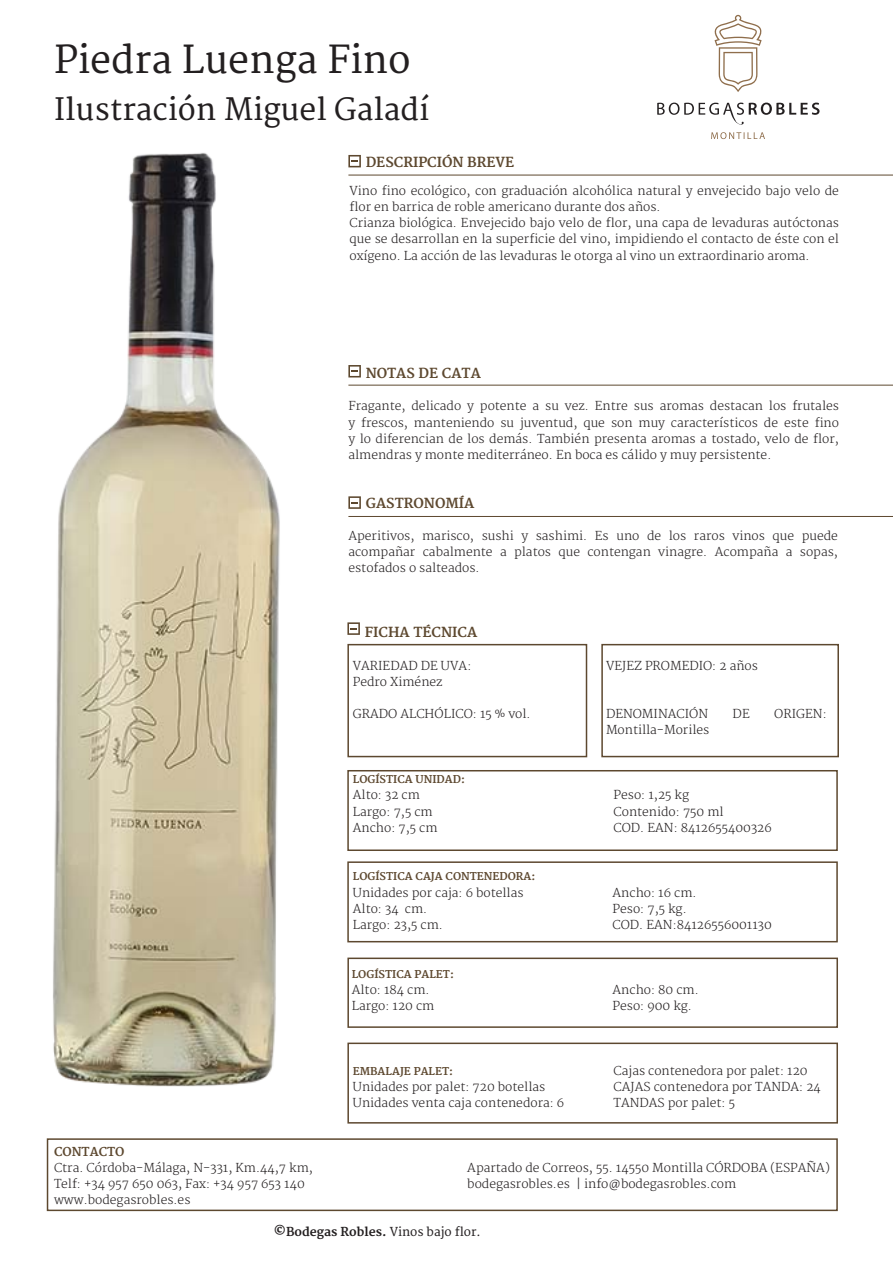
<style>
.page{position:relative;width:893px;height:1263px;background:#fff}
.page>*{position:absolute;margin:0;border:0;box-sizing:border-box;transform-origin:0 0}
.t1{font:37.5px "Merriweather";color:#231f20}
.t2{font:30px "Merriweather";color:#231f20}
.t3{font:700 13.5px "Merriweather";color:#5d482f}
.t4{font:300 12px/16.2px "Merriweather";color:#231f20;text-align:justify}
.t5{font:700 12px "Merriweather";color:#231f20}
.t6{font:700 12px "Merriweather";color:#5d482f}
.t7{font:700 10.5px "Merriweather";color:#5d482f}
.s1{font-weight:400}
</style>
<div class="page">
<hr style="left:348px;top:175px;width:545px;height:1px;background:#5d482f">
<hr style="left:348px;top:385px;width:545px;height:1px;background:#5d482f">
<hr style="left:348px;top:516px;width:545px;height:1px;background:#5d482f">
<div style="left:47px;top:1138px;width:791px;height:73px;border:2px solid #5d482f"></div>
<div style="left:347px;top:644px;width:240px;height:113px;border:2px solid #5d482f"></div>
<div style="left:601px;top:644px;width:238px;height:113px;border:2px solid #5d482f"></div>
<div style="left:347px;top:861px;width:491px;height:81px;border:2px solid #5d482f"></div>
<div style="left:347px;top:1042px;width:491px;height:81px;border:2px solid #5d482f"></div>
<svg style="left:657px;top:103px;width:162px;height:22px"></svg>
<svg style="left:711px;top:132px;width:54px;height:7px"></svg>
<svg style="left:714px;top:15px;width:48px;height:77px"></svg>
<div style="left:347px;top:957px;width:491px;height:71px;border:2px solid #5d482f"></div>
<img style="left:46px;top:153px;width:476px;height:999px">
<div style="left:347px;top:770px;width:491px;height:81px;border:2px solid #5d482f"></div>
<p class="t1" style="left:54px;top:38px;width:358px">Piedra Luenga Fino</p>
<p class="t2" style="left:54px;top:92px;width:377px">Ilustración Miguel Galadí</p>
<p class="t3" style="left:366px;top:155px;width:150px">DESCRIPCIÓN BREVE</p>
<p class="t4" style="left:349px;top:183px;width:491px">Vino fino ecológico, con graduación alcohólica natural y envejecido bajo velo de flor en barrica de roble americano durante dos años.</p>
<p class="t4" style="left:349px;top:215px;width:491px">Crianza biológica. Envejecido bajo velo de flor, una capa de levaduras autóctonas que se desarrollan en la superficie del vino, impidiendo el contacto de éste con el oxígeno. La acción de las levaduras le otorga al vino un extraordinario aroma.</p>
<p class="t3" style="left:366px;top:365px;width:117px">NOTAS DE CATA</p>
<p class="t4" style="left:348px;top:399px;width:492px">Fragante, delicado y potente a su vez. Entre sus aromas destacan los frutales y frescos, manteniendo su juventud, que son muy característicos de este fino y lo diferencian de los demás. También presenta aromas a tostado, velo de flor, almendras y monte mediterráneo. En boca es cálido y muy persistente.</p>
<p class="t3" style="left:366px;top:495px;width:110px">GASTRONOMÍA</p>
<p class="t4" style="left:348px;top:528px;width:491px">Aperitivos, marisco, sushi y sashimi. Es uno de los raros vinos que puede acompañar cabalmente a platos que contengan vinagre. Acompaña a sopas, estofados o salteados.</p>
<p class="t3" style="left:365px;top:625px;width:114px">FICHA TÉCNICA</p>
<p class="t4" style="left:353px;top:658px;width:120px">VARIEDAD DE UVA:</p>
<p class="t4" style="left:353px;top:674px;width:91px">Pedro Ximénez</p>
<p class="t4" style="left:353px;top:706px;width:179px">GRADO ALCHÓLICO: 15 % vol.</p>
<p class="t7" style="left:353px;top:773px;width:114px">LOGÍSTICA UNIDAD:</p>
<p class="t4" style="left:353px;top:787px;width:69px">Alto: 32 cm</p>
<p class="t4" style="left:353px;top:804px;width:81px">Largo: 7,5 cm</p>
<p class="t4" style="left:353px;top:820px;width:86px">Ancho: 7,5 cm</p>
<p class="t7" style="left:353px;top:870px;width:184px">LOGÍSTICA CAJA CONTENEDORA:</p>
<p class="t4" style="left:353px;top:885px;width:172px">Unidades por caja: 6 botellas</p>
<p class="t4" style="left:353px;top:901px;width:76px">Alto: 34 cm.</p>
<p class="t4" style="left:353px;top:917px;width:92px">Largo: 23,5 cm.</p>
<p class="t7" style="left:352px;top:968px;width:104px">LOGÍSTICA PALET:</p>
<p class="t4" style="left:352px;top:982px;width:79px">Alto: 184 cm.</p>
<p class="t4" style="left:352px;top:998px;width:84px">Largo: 120 cm</p>
<p class="t7" style="left:353px;top:1065px;width:102px">EMBALAJE PALET:</p>
<p class="t4" style="left:353px;top:1079px;width:194px">Unidades por palet: 720 botellas</p>
<p class="t4" style="left:353px;top:1095px;width:213px">Unidades venta caja contenedora: 6</p>
<p class="t4" style="left:606px;top:658px;width:153px">VEJEZ PROMEDIO: 2 años</p>
<p class="t4" style="left:606px;top:706px;width:104px">DENOMINACIÓN</p>
<p class="t4" style="left:733px;top:706px;width:19px">DE</p>
<p class="t4" style="left:774px;top:706px;width:54px">ORIGEN:</p>
<p class="t4" style="left:606px;top:723px;width:105px">Montilla-Moriles</p>
<p class="t4" style="left:614px;top:787px;width:77px">Peso: 1,25 kg</p>
<p class="t4" style="left:614px;top:804px;width:112px">Contenido: 750 ml</p>
<p class="t4" style="left:614px;top:820px;width:160px">COD. EAN: 8412655400326</p>
<p class="t4" style="left:613px;top:885px;width:86px">Ancho: 16 cm.</p>
<p class="t4" style="left:613px;top:901px;width:76px">Peso: 7,5 kg.</p>
<p class="t4" style="left:613px;top:917px;width:161px">COD. EAN:84126556001130</p>
<p class="t4" style="left:613px;top:982px;width:88px">Ancho: 80 cm.</p>
<p class="t4" style="left:613px;top:998px;width:81px">Peso: 900 kg.</p>
<p class="t4" style="left:614px;top:1063px;width:196px">Cajas contenedora por palet: 120</p>
<p class="t4" style="left:614px;top:1079px;width:209px">CAJAS contenedora por TANDA: 24</p>
<p class="t4" style="left:614px;top:1095px;width:123px">TANDAS por palet: 5</p>
<p class="t6" style="left:54px;top:1144px;width:72px">CONTACTO</p>
<p class="t4" style="left:54px;top:1160px;width:260px">Ctra. Córdoba-Málaga, N-331, Km.44,7 km,</p>
<p class="t4" style="left:467px;top:1160px;width:364px">Apartado de Correos, 55. 14550 Montilla CÓRDOBA (ESPAÑA)</p>
<p class="t4" style="left:54px;top:1176px;width:252px">Telf: +34 957 650 063, Fax: +34 957 653 140</p>
<p class="t4" style="left:467px;top:1176px;width:270px">bodegasrobles.es | info@bodegasrobles.com</p>
<p class="t4" style="left:54px;top:1192px;width:138px">www.bodegasrobles.es</p>
<p class="t5" style="left:274px;top:1225px;width:208px">©Bodegas Robles. <span class="s1">Vinos bajo flor.</span></p>
</div>
